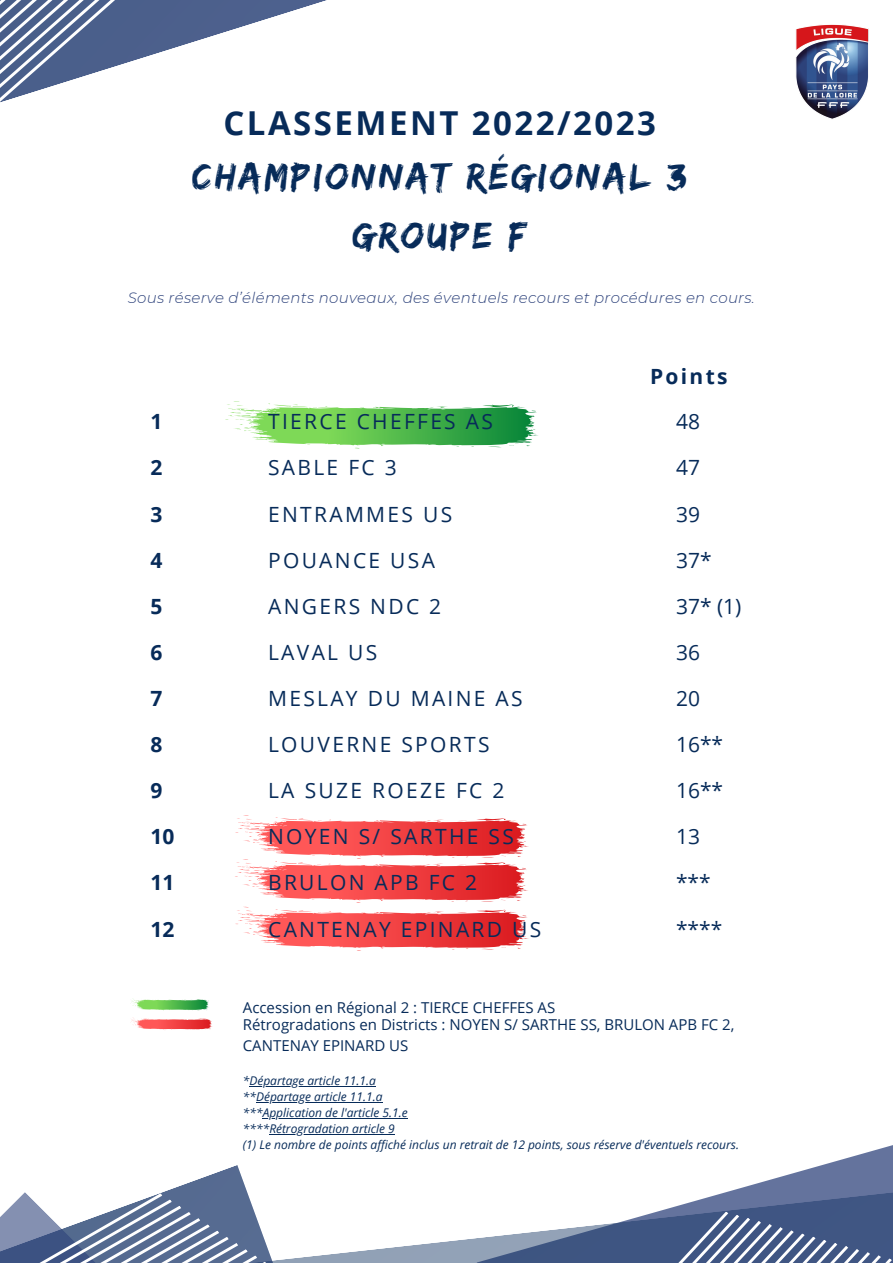
<style>
.page{position:relative;width:893px;height:1264px;background:#fff}
.page>*{position:absolute;margin:0;border:0;box-sizing:border-box;transform-origin:0 0}
.t1{font:39px "Edo";letter-spacing:.075em;color:#072b59}
.t2{font:700 33px "Open Sans";letter-spacing:.075em;color:#072b59}
.t3{font:21px "Open Sans";letter-spacing:.11em;color:#072b59}
.t4{font:700 21px "Open Sans";letter-spacing:.11em;color:#072b59}
.t5{font:15px/21px "Open Sans";color:#072b59}
.t6{font:italic 300 15px "Montserrat";letter-spacing:.02em;color:#2d427b}
.t7{font:italic 12px "Open Sans";color:#072b59}
</style>
<div class="page">
<svg style="left:459px;top:1152px;width:433px;height:110px"></svg>
<svg style="left:549px;top:1211px;width:343px;height:51px;background:#617499"></svg>
<img style="left:796px;top:24px;width:73px;height:95px">
<svg style="left:0;top:1165px;width:459px;height:97px"></svg>
<svg style="left:170px;top:0;width:157px;height:49px"></svg>
<svg style="left:0;top:0;width:170px;height:103px"></svg>
<svg style="left:225px;top:401px;width:313px;height:47px"></svg>
<svg style="left:235px;top:815px;width:294px;height:135px"></svg>
<svg style="left:132px;top:998px;width:77px;height:12px"></svg>
<svg style="left:131px;top:1018px;width:81px;height:12px"></svg>
<hr style="left:249px;top:1086px;width:127px;height:1px;background:#072b59">
<hr style="left:256px;top:1102px;width:127px;height:1px;background:#072b59">
<hr style="left:263px;top:1118px;width:145px;height:1px;background:#072b59">
<hr style="left:269px;top:1134px;width:126px;height:1px;background:#072b59">
<p class="t2" style="left:223px;top:100px;width:434px">CLASSEMENT 2022/2023</p>
<p class="t1" style="left:192px;top:154px;width:496px">CHAMPIONNAT RÉGIONAL 3</p>
<p class="t1" style="left:352px;top:212px;width:176px">GROUPE F</p>
<p class="t6" style="left:128px;top:289px;width:628px">Sous réserve d’éléments nouveaux, des éventuels recours et procédures en cours.</p>
<p class="t4" style="left:150px;top:407px;width:13px">1</p>
<p class="t4" style="left:150px;top:453px;width:13px">2</p>
<p class="t4" style="left:150px;top:499px;width:13px">3</p>
<p class="t4" style="left:150px;top:545px;width:13px">4</p>
<p class="t4" style="left:150px;top:591px;width:13px">5</p>
<p class="t4" style="left:150px;top:637px;width:13px">6</p>
<p class="t4" style="left:150px;top:683px;width:13px">7</p>
<p class="t4" style="left:150px;top:729px;width:13px">8</p>
<p class="t4" style="left:150px;top:775px;width:13px">9</p>
<p class="t4" style="left:150px;top:821px;width:25px">10</p>
<p class="t4" style="left:150px;top:868px;width:25px">11</p>
<p class="t4" style="left:150px;top:914px;width:25px">12</p>
<p class="t3" style="left:268px;top:407px;width:226px">TIERCE CHEFFES AS</p>
<p class="t3" style="left:268px;top:453px;width:130px">SABLE FC 3</p>
<p class="t3" style="left:268px;top:499px;width:185px">ENTRAMMES US</p>
<p class="t3" style="left:268px;top:545px;width:168px">POUANCE USA</p>
<p class="t3" style="left:268px;top:591px;width:175px">ANGERS NDC 2</p>
<p class="t3" style="left:268px;top:637px;width:111px">LAVAL US</p>
<p class="t3" style="left:268px;top:683px;width:256px">MESLAY DU MAINE AS</p>
<p class="t3" style="left:268px;top:729px;width:223px">LOUVERNE SPORTS</p>
<p class="t3" style="left:268px;top:775px;width:238px">LA SUZE ROEZE FC 2</p>
<p class="t3" style="left:268px;top:821px;width:247px">NOYEN S/ SARTHE SS</p>
<p class="t3" style="left:268px;top:868px;width:211px">BRULON APB FC 2</p>
<p class="t3" style="left:268px;top:914px;width:275px">CANTENAY EPINARD US</p>
<p class="t4" style="left:650px;top:362px;width:79px">Points</p>
<p class="t3" style="left:676px;top:407px;width:25px">48</p>
<p class="t3" style="left:676px;top:453px;width:25px">47</p>
<p class="t3" style="left:676px;top:499px;width:25px">39</p>
<p class="t3" style="left:676px;top:545px;width:37px">37*</p>
<p class="t3" style="left:676px;top:591px;width:67px">37* (1)</p>
<p class="t3" style="left:676px;top:637px;width:25px">36</p>
<p class="t3" style="left:676px;top:683px;width:25px">20</p>
<p class="t3" style="left:676px;top:729px;width:49px">16**</p>
<p class="t3" style="left:676px;top:775px;width:49px">16**</p>
<p class="t3" style="left:676px;top:821px;width:25px">13</p>
<p class="t3" style="left:676px;top:868px;width:36px">***</p>
<p class="t3" style="left:676px;top:914px;width:48px">****</p>
<p class="t5" style="left:243px;top:996px;width:314px">Accession en Régional 2 : TIERCE CHEFFES AS</p>
<p class="t5" style="left:243px;top:1013px;width:493px">Rétrogradations en Districts : NOYEN S/ SARTHE SS, BRULON APB FC 2,<br>CANTENAY EPINARD US</p>
<p class="t7" style="left:243px;top:1072px;width:135px">*Départage article 11.1.a</p>
<p class="t7" style="left:243px;top:1088px;width:141px">**Départage article 11.1.a</p>
<p class="t7" style="left:243px;top:1104px;width:166px">***Application de l'article 5.1.e</p>
<p class="t7" style="left:243px;top:1120px;width:153px">****Rétrogradation article 9</p>
<p class="t7" style="left:243px;top:1136px;width:497px">(1) Le nombre de points affiché inclus un retrait de 12 points, sous réserve d'éventuels recours.</p>
</div>
